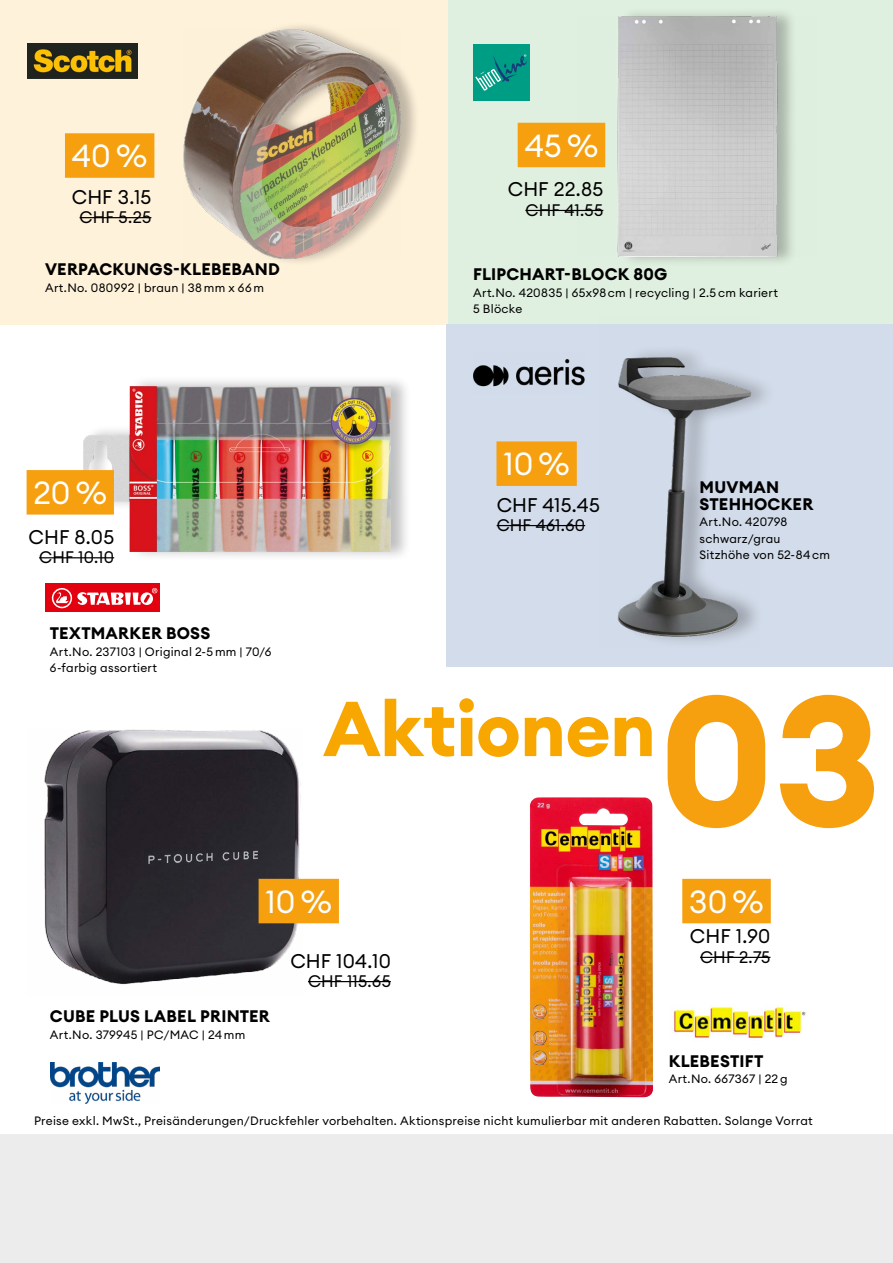
<style>
.page{position:relative;width:893px;height:1263px;background:#fff}
.page>*{position:absolute;margin:0;border:0;box-sizing:border-box;transform-origin:0 0}
.t1{font:700 76.5px "Euclid Circular A";letter-spacing:-.01em;color:#f8a600}
.t2{font:31.5px "Euclid Circular A";color:#fff}
.t3{font:19.5px "Euclid Circular A";letter-spacing:.01em;color:#000}
.t4{font:700 16.5px/16.5px "Euclid Circular A";letter-spacing:.015em;color:#000}
.t5{font:16.5px "Euclid Circular A";letter-spacing:.015em;color:#000}
.t6{font:12px/16.5px "Euclid Circular A";letter-spacing:.02em;color:#000}
</style>
<div class="page">
<div style="left:446px;top:0;width:447px;height:324px;background:#e0f0e0"></div>
<div style="left:0;top:0;width:448px;height:324px;background:#fff2db"></div>
<div style="left:446px;top:324px;width:447px;height:342px;background:#d3dcea"></div>
<div style="left:45px;top:584px;width:115px;height:28px;background:#e3000f"></div>
<svg style="left:52px;top:588px;width:105px;height:20px"></svg>
<div style="left:0;top:1134px;width:893px;height:129px;background:#ececec"></div>
<div style="left:473px;top:44px;width:56px;height:57px;background:#009d85"></div>
<svg style="left:475px;top:54px;width:52px;height:37px"></svg>
<img style="left:27px;top:44px;width:111px;height:35px">
<div style="left:185px;top:20px;width:235px;height:248px;background:#000;opacity:.25"></div>
<img style="left:184px;top:30px;width:217px;height:228px">
<div style="left:619px;top:7px;width:179px;height:260px;background:#000;opacity:.25"></div>
<img style="left:578px;top:17px;width:220px;height:239px">
<div style="left:83px;top:375px;width:329px;height:188px;background:#000;opacity:.25"></div>
<img style="left:83px;top:386px;width:308px;height:166px">
<img style="left:617px;top:351px;width:142px;height:291px">
<img style="left:473px;top:359px;width:112px;height:28px">
<img style="left:44px;top:729px;width:259px;height:256px">
<img style="left:50px;top:1062px;width:110px;height:41px">
<img style="left:674px;top:1006px;width:132px;height:32px">
<img style="left:530px;top:797px;width:123px;height:300px">
<svg style="left:668px;top:695px;width:206px;height:133px"></svg>
<hr style="left:80px;top:217px;width:71px;height:1px;background:#000">
<hr style="left:39px;top:557px;width:75px;height:1px;background:#000">
<hr style="left:308px;top:981px;width:83px;height:1px;background:#000">
<hr style="left:700px;top:957px;width:70px;height:1px;background:#000">
<hr style="left:497px;top:525px;width:88px;height:1px;background:#000">
<hr style="left:525px;top:210px;width:78px;height:1px;background:#000">
<div style="left:496px;top:441px;width:81px;height:45px;background:#f6a010"></div>
<div style="left:27px;top:470px;width:87px;height:45px;background:#f6a010"></div>
<div style="left:259px;top:879px;width:80px;height:44px;background:#f6a010"></div>
<div style="left:682px;top:879px;width:89px;height:44px;background:#f6a010"></div>
<div style="left:65px;top:133px;width:89px;height:45px;background:#f6a010"></div>
<div style="left:518px;top:123px;width:87px;height:44px;background:#f6a010"></div>
<h2 class="t2" style="left:72px;top:136px;width:77px">40%</h2>
<h2 class="t2" style="left:525px;top:125px;width:75px">45%</h2>
<h3 class="t3" style="left:72px;top:184px;width:81px">CHF 3.15</h3>
<h3 class="t5" style="left:80px;top:207px;width:73px">CHF 5.25</h3>
<h3 class="t4" style="left:45px;top:261px;width:236px">VERPACKUNGS-KLEBEBAND</h3>
<p class="t6" style="left:45px;top:279px;width:221px">Art.No. 080992 | braun | 38 mm x 66 m</p>
<h3 class="t3" style="left:508px;top:177px;width:97px">CHF 22.85</h3>
<h3 class="t5" style="left:525px;top:199px;width:79px">CHF 41.55</h3>
<h3 class="t4" style="left:473px;top:266px;width:196px">FLIPCHART-BLOCK 80G</h3>
<p class="t6" style="left:473px;top:284px;width:306px">Art.No. 420835 | 65x98 cm | recycling | 2.5 cm kariert<br>5 Blöcke</p>
<h2 class="t2" style="left:34px;top:473px;width:75px">20%</h2>
<h3 class="t3" style="left:29px;top:524px;width:87px">CHF 8.05</h3>
<h3 class="t5" style="left:39px;top:547px;width:77px">CHF 10.10</h3>
<h3 class="t4" style="left:50px;top:625px;width:162px">TEXTMARKER BOSS</h3>
<p class="t6" style="left:50px;top:643px;width:223px">Art.No. 237103 | Original 2-5 mm | 70/6<br>6-farbig assortiert</p>
<h2 class="t2" style="left:503px;top:444px;width:68px">10%</h2>
<h3 class="t3" style="left:497px;top:492px;width:105px">CHF 415.45</h3>
<h3 class="t5" style="left:497px;top:515px;width:90px">CHF 461.60</h3>
<h3 class="t4" style="left:700px;top:479px;width:115px">MUVMAN<br>STEHHOCKER</h3>
<p class="t6" style="left:700px;top:514px;width:132px">Art.No. 420798 schwarz/grau<br>Sitzhöhe von 52-84 cm</p>
<h1 class="t1" style="left:323px;top:680px;width:334px">Aktionen</h1>
<h2 class="t2" style="left:266px;top:881px;width:68px">10%</h2>
<h2 class="t2" style="left:689px;top:881px;width:76px">30%</h2>
<h3 class="t4" style="left:50px;top:1008px;width:221px">CUBE PLUS LABEL PRINTER</h3>
<p class="t6" style="left:50px;top:1026px;width:197px">Art.No. 379945 | PC/MAC | 24 mm</p>
<h3 class="t3" style="left:290px;top:948px;width:102px">CHF 104.10</h3>
<h3 class="t5" style="left:308px;top:970px;width:84px">CHF 115.65</h3>
<h3 class="t3" style="left:690px;top:924px;width:82px">CHF 1.90</h3>
<h3 class="t5" style="left:700px;top:946px;width:72px">CHF 2.75</h3>
<h3 class="t4" style="left:669px;top:1052px;width:96px">KLEBESTIFT</h3>
<p class="t6" style="left:669px;top:1070px;width:120px">Art.No. 667367 | 22 g</p>
<p class="t6" style="left:34px;top:1112px;width:780px">Preise exkl. MwSt., Preisänderungen/Druckfehler vorbehalten. Aktionspreise nicht kumulierbar mit anderen Rabatten. Solange Vorrat</p>
</div>
